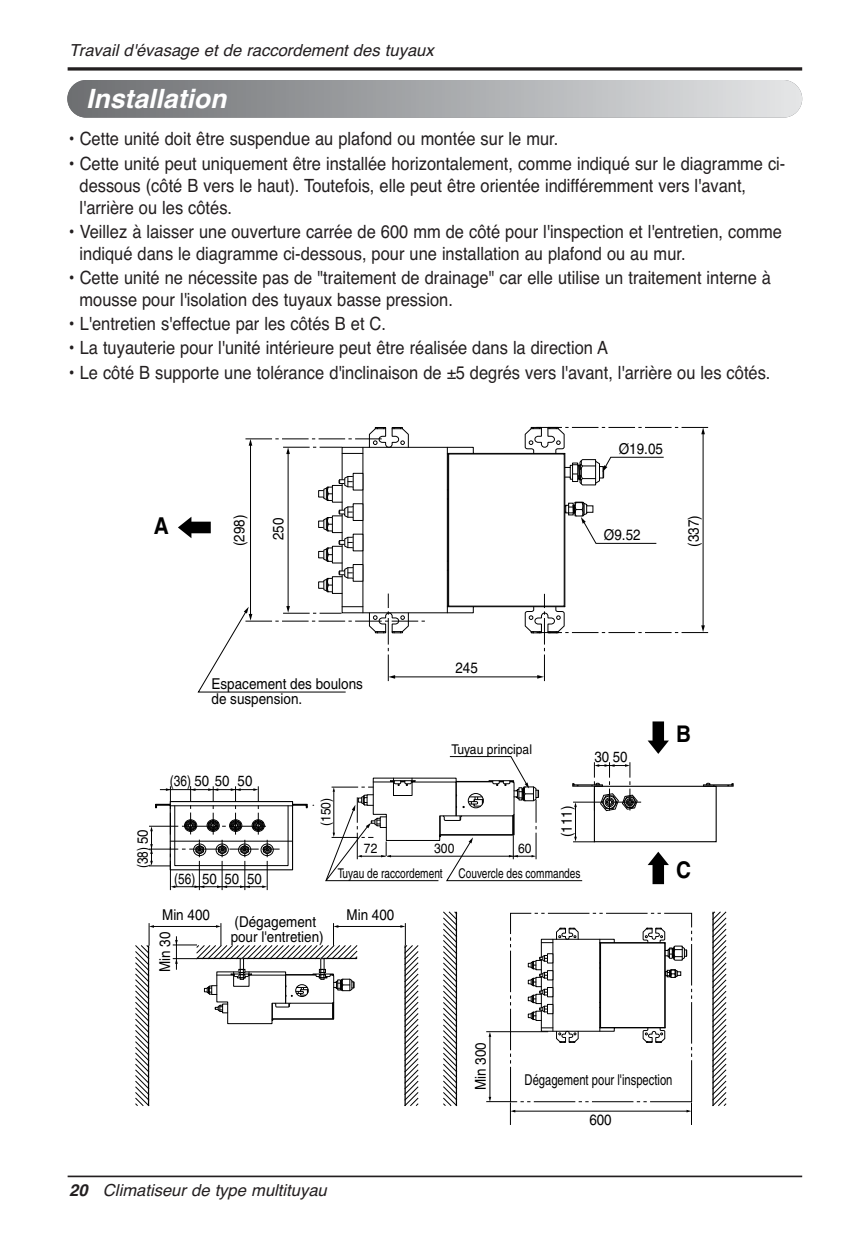
<style>
.page{position:relative;width:851px;height:1247px;background:#fff}
.page>*{position:absolute;margin:0;border:0;box-sizing:border-box;transform-origin:0 0}
.t1{font:italic 700 26.6px "Helvetica";color:#fff}
.t2{font:700 23.2px "Helvetica";color:#000;scale:.9 1}
.t3{font:700 23px "Helvetica";color:#000;scale:.9 1}
.t4{font:18.2px/22px "Helvetica";color:#231f20;scale:.9 1}
.t5{font:italic 16.6px "Helvetica";color:#231f20}
.t6{font:15px/15px "Helvetica";color:#000;scale:.9 1}
.t7{font:15px "Helvetica";color:#000;scale:.75 1}
.t8{font:14.8px "Helvetica";color:#000;scale:.8 1}
.t9{font:14.8px "Helvetica";color:#000;scale:.9 1}
.t10{font:13.4px "Helvetica";color:#000;scale:.75 1}
.t11{font:13.4px "Helvetica";color:#000;scale:.9 1}
.s1{font-weight:700}
</style>
<div class="page">
<hr style="left:68px;top:1176px;width:734px;height:1px;background:#231f20">
<svg style="left:68px;top:67px;width:734px;height:4px;background:#474445"></svg>
<div style="left:67px;top:80px;width:735px;height:38px;background:linear-gradient(to right,#6c6e71,#e3e5e6);border-radius:19px"></div>
<div style="left:593px;top:786px;width:123px;height:56px;border:1px solid #000"></div>
<svg style="left:702px;top:783px;width:32px;height:4px"></svg>
<svg style="left:647px;top:852px;width:21px;height:32px"></svg>
<svg style="left:647px;top:721px;width:21px;height:33px"></svg>
<hr style="left:336px;top:926px;width:65px;height:1px;background:#000">
<hr style="left:152px;top:926px;width:65px;height:1px;background:#000">
<svg style="left:135px;top:923px;width:19px;height:183px"></svg>
<svg style="left:400px;top:923px;width:18px;height:183px"></svg>
<hr style="left:489px;top:1036px;width:1px;height:62px;background:#000">
<svg style="left:488px;top:1032px;width:3px;height:5px"></svg>
<hr style="left:486px;top:1031px;width:62px;height:1px;background:#000">
<svg style="left:443px;top:911px;width:14px;height:195px"></svg>
<svg style="left:712px;top:911px;width:14px;height:195px"></svg>
<div style="left:510px;top:913px;width:181px;height:189px;border:1px dashed #000"></div>
<svg style="left:178px;top:426px;width:530px;height:266px"></svg>
<svg style="left:173px;top:923px;width:184px;height:102px"></svg>
<svg style="left:527px;top:927px;width:160px;height:116px"></svg>
<svg style="left:149px;top:786px;width:165px;height:104px"></svg>
<svg style="left:325px;top:756px;width:316px;height:125px"></svg>
<hr style="left:513px;top:1111px;width:174px;height:1px;background:#000">
<svg style="left:486px;top:1097px;width:29px;height:28px"></svg>
<svg style="left:686px;top:1102px;width:6px;height:23px"></svg>
<p class="t5" style="left:69px;top:44px;width:366px">Travail d'évasage et de raccordement des tuyaux</p>
<h1 class="t1" style="left:86px;top:89px;width:142px">Installation</h1>
<p class="t4" style="left:69px;top:130px;width:545px">• Cette unité doit être suspendue au plafond ou montée sur le mur.</p>
<p class="t4" style="left:80px;top:154px;width:785px;text-indent:-11px">• Cette unité peut uniquement être installée horizontalement, comme indiqué sur le diagramme ci&shy;dessous (côté B vers le haut). Toutefois, elle peut être orientée indifféremment vers l'avant, l'arrière ou les côtés.</p>
<p class="t4" style="left:80px;top:222px;width:782px;text-indent:-11px">• Veillez à laisser une ouverture carrée de 600 mm de côté pour l'inspection et l'entretien, comme indiqué dans le diagramme ci-dessous, pour une installation au plafond ou au mur.</p>
<p class="t4" style="left:80px;top:268px;width:769px;text-indent:-11px">• Cette unité ne nécessite pas de "traitement de drainage" car elle utilise un traitement interne à mousse pour l'isolation des tuyaux basse pression.</p>
<p class="t4" style="left:69px;top:315px;width:354px">• L'entretien s'effectue par les côtés B et C.</p>
<p class="t4" style="left:69px;top:339px;width:600px">• La tuyauterie pour l'unité intérieure peut être réalisée dans la direction A</p>
<p class="t4" style="left:69px;top:363px;width:780px">• Le côté B supporte une tolérance d'inclinaison de ±5 degrés vers l'avant, l'arrière ou les côtés.</p>
<p class="t2" style="left:154px;top:517px;width:18px">A</p>
<p class="t6" style="left:233px;top:546px;width:36px;rotate:-90deg">(298)</p>
<p class="t6" style="left:272px;top:540px;width:26px;rotate:-90deg">250</p>
<p class="t6" style="left:618px;top:443px;width:51px">Ø19.05</p>
<p class="t6" style="left:604px;top:529px;width:42px">Ø9.52</p>
<p class="t6" style="left:687px;top:546px;width:36px;rotate:-90deg">(337)</p>
<p class="t6" style="left:211px;top:677px;width:170px">Espacement des boulons de suspension.</p>
<p class="t6" style="left:455px;top:662px;width:26px">245</p>
<p class="t8" style="left:137px;top:868px;width:50px;rotate:-90deg">(38) 50</p>
<p class="t8" style="left:170px;top:775px;width:105px">(36) 50 50 50</p>
<p class="t8" style="left:174px;top:873px;width:111px">(56) 50 50 50</p>
<p class="t11" style="left:321px;top:826px;width:33px;rotate:-90deg">(150)</p>
<p class="t11" style="left:451px;top:744px;width:91px">Tuyau principal</p>
<p class="t11" style="left:364px;top:844px;width:16px">72</p>
<p class="t11" style="left:434px;top:844px;width:24px">300</p>
<p class="t11" style="left:518px;top:844px;width:16px">60</p>
<p class="t9" style="left:561px;top:837px;width:36px;rotate:-90deg">(111)</p>
<p class="t10" style="left:337px;top:868px;width:325px">Tuyau de raccordement Couvercle des commandes</p>
<p class="t6" style="left:162px;top:909px;width:55px">Min 400</p>
<p class="t6" style="left:159px;top:972px;width:46px;rotate:-90deg">Min 30</p>
<p class="t6" style="left:231px;top:915px;width:105px">(Dégagement pour l'entretien)</p>
<p class="t6" style="left:346px;top:909px;width:55px">Min 400</p>
<p class="t9" style="left:594px;top:751px;width:38px">30 50</p>
<p class="t3" style="left:676px;top:725px;width:18px">B</p>
<p class="t3" style="left:676px;top:862px;width:18px">C</p>
<p class="t5" style="left:69px;top:1184px;width:259px"><span class="s1">20</span> Climatiseur de type multituyau</p>
<p class="t6" style="left:474px;top:1090px;width:55px;rotate:-90deg">Min 300</p>
<p class="t7" style="left:524px;top:1074px;width:199px">Dégagement pour l'inspection</p>
<p class="t6" style="left:589px;top:1113px;width:26px">600</p>
</div>
